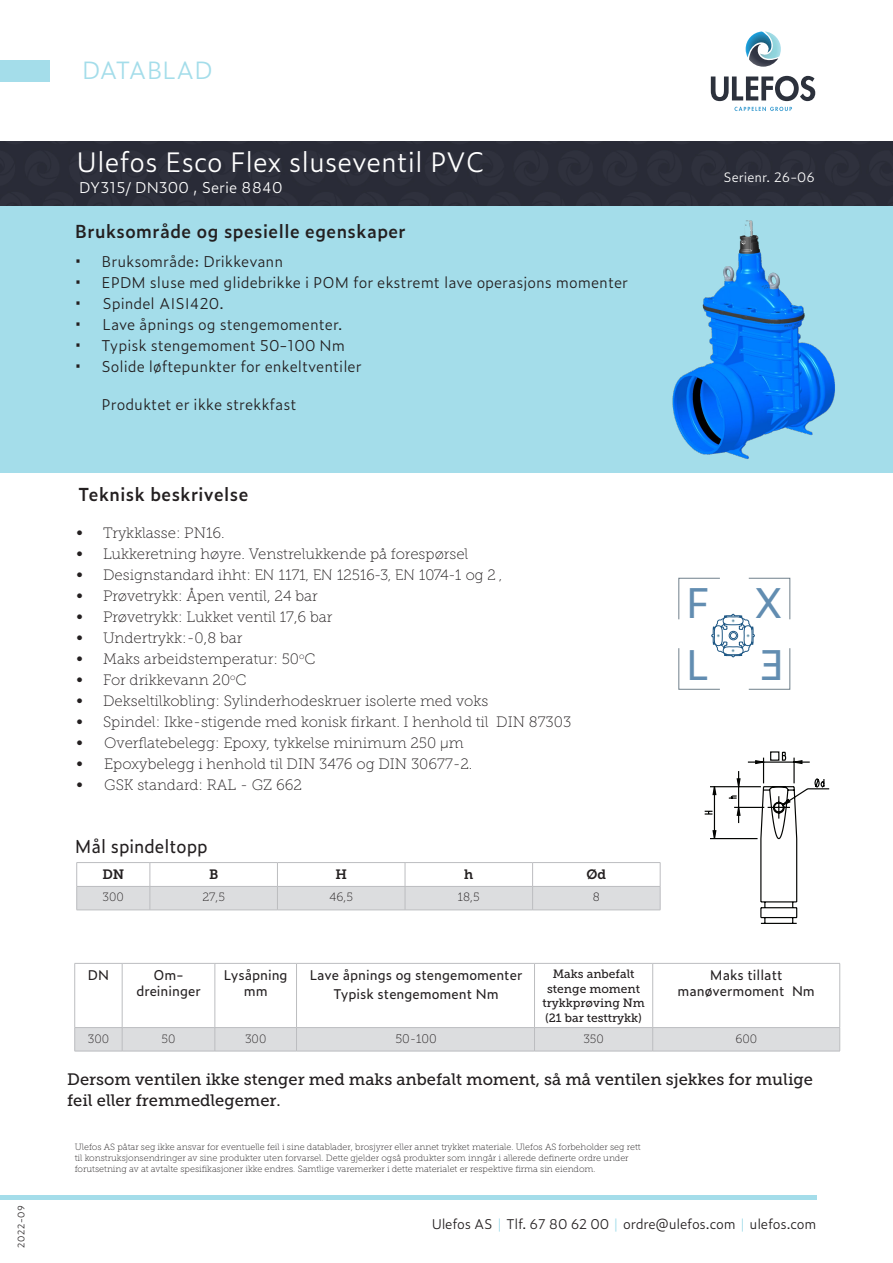
<style>
.page{position:relative;width:893px;height:1263px;background:#fff}
.page>*{position:absolute;margin:0;border:0;box-sizing:border-box;transform-origin:0 0}
.t1{font:41.25px/61.8px "Zeitung Pro";color:#628db1;text-align:right}
.t2{font:300 27px "Zeitung Pro";color:#fff}
.t3{font:300 24px "Zeitung Pro";color:#a4ddea}
.t4{font:600 18px "Zeitung Pro";letter-spacing:.03em;color:#231f20}
.t5{font:18px "Zeitung Pro";color:#231f20}
.t6{font:16.5px/21px "Museo Slab 500";color:#231f20}
.t7{font:15px "Museo Slab 100";color:#231f20}
.t8{font:300 15px "Zeitung Pro";color:#231f20}
.t9{font:15px "Museo 100";color:#231f20}
.t10{font:300 15px "Zeitung Pro";color:#fff}
.t11{font:13.5px/16.2px "Zeitung Pro";color:#231f20;text-align:center}
.t12{font:300 13.5px "Zeitung Pro";letter-spacing:-.02em;color:#231f20}
.t13{font:13.5px "Museo Slab 700";color:#231f20}
.t14{font:300 13.05px "Zeitung Pro";color:#fff}
.t15{font:12.45px "Museo Slab 100";color:#231f20}
.t16{font:12px/14.4px "Museo Slab 500";color:#231f20;text-align:center}
.t17{font:12px "Museo Slab 100";color:#231f20}
.t18{font:9px/10.8px "Museo Slab 100";color:#231f20}
.t19{font:300 9px "Zeitung Pro";letter-spacing:.06em;color:#231f20}
.s1{font-size:18px}
.s2{font-family:"Museo Slab 100";font-size:18px}
.s3{font-family:"Museo Slab 100"}
.s4{color:#70808b}
.s5{color:#a4ddea}
</style>
<div class="page">
<div style="left:0;top:205px;width:893px;height:268px;background:#a4ddea"></div>
<div style="left:0;top:141px;width:893px;height:64px;background:#292b37"></div>
<svg style="left:705px;top:751px;width:124px;height:173px"></svg>
<hr style="left:75px;top:963px;width:47px;height:1px;background:#bcbdc0">
<hr style="left:74px;top:963px;width:1px;height:64px;background:#bcbdc0">
<hr style="left:122px;top:963px;width:93px;height:1px;background:#bcbdc0">
<hr style="left:122px;top:963px;width:1px;height:64px;background:#bcbdc0">
<hr style="left:215px;top:963px;width:81px;height:1px;background:#bcbdc0">
<hr style="left:215px;top:963px;width:1px;height:64px;background:#bcbdc0">
<hr style="left:296px;top:963px;width:238px;height:1px;background:#bcbdc0">
<hr style="left:296px;top:963px;width:1px;height:64px;background:#bcbdc0">
<hr style="left:534px;top:963px;width:119px;height:1px;background:#bcbdc0">
<hr style="left:534px;top:963px;width:1px;height:64px;background:#bcbdc0">
<hr style="left:653px;top:963px;width:187px;height:1px;background:#bcbdc0">
<hr style="left:652px;top:963px;width:1px;height:64px;background:#bcbdc0">
<hr style="left:839px;top:963px;width:1px;height:64px;background:#bcbdc0">
<svg style="left:74px;top:1027px;width:766px;height:24px;background:#d9dadc"></svg>
<hr style="left:75px;top:1051px;width:47px;height:1px;background:#bcbdc0">
<hr style="left:122px;top:1051px;width:93px;height:1px;background:#bcbdc0">
<hr style="left:215px;top:1051px;width:81px;height:1px;background:#bcbdc0">
<hr style="left:296px;top:1051px;width:238px;height:1px;background:#bcbdc0">
<hr style="left:534px;top:1051px;width:119px;height:1px;background:#bcbdc0">
<hr style="left:653px;top:1051px;width:187px;height:1px;background:#bcbdc0">
<hr style="left:0;top:1195px;width:816px;height:4px;background:#a4ddea">
<div style="left:0;top:61px;width:50px;height:21px;background:#a4ddea"></div>
<svg style="left:734px;top:107px;width:58px;height:4px"></svg>
<svg style="left:746px;top:31px;width:35px;height:36px"></svg>
<svg style="left:711px;top:76px;width:104px;height:25px"></svg>
<img style="left:672px;top:220px;width:163px;height:239px">
<hr style="left:77px;top:862px;width:73px;height:1px;background:#bcbdc0">
<hr style="left:150px;top:862px;width:127px;height:1px;background:#bcbdc0">
<hr style="left:277px;top:862px;width:128px;height:1px;background:#bcbdc0">
<hr style="left:405px;top:862px;width:128px;height:1px;background:#bcbdc0">
<hr style="left:533px;top:862px;width:127px;height:1px;background:#bcbdc0">
<svg style="left:76px;top:863px;width:585px;height:47px"></svg>
<hr style="left:77px;top:910px;width:73px;height:1px;background:#bcbdc0">
<hr style="left:150px;top:910px;width:127px;height:1px;background:#bcbdc0">
<hr style="left:277px;top:910px;width:128px;height:1px;background:#bcbdc0">
<hr style="left:405px;top:910px;width:128px;height:1px;background:#bcbdc0">
<hr style="left:533px;top:910px;width:127px;height:1px;background:#bcbdc0">
<svg style="left:678px;top:578px;width:112px;height:112px"></svg>
<p class="t19" style="left:15px;top:1248px;width:44px;rotate:-90deg">2022-09</p>
<h3 class="t3" style="left:82px;top:52px;width:132px">DATABLAD</h3>
<p class="t2" style="left:77px;top:142px;width:409px">Ulefos Esco Flex sluseventil PVC</p>
<p class="t10" style="left:79px;top:176px;width:205px">DY315/ DN300 , Serie 8840</p>
<p class="t4" style="left:75px;top:217px;width:332px">Bruksområde og spesielle egenskaper</p>
<p class="t8" style="left:75px;top:250px;width:210px"><span class="s1">•</span> Bruksområde: Drikkevann</p>
<p class="t8" style="left:75px;top:271px;width:555px"><span class="s1">•</span> EPDM sluse med glidebrikke i POM for ekstremt lave operasjons momenter</p>
<p class="t8" style="left:75px;top:292px;width:151px"><span class="s1">•</span> Spindel AISI420.</p>
<p class="t8" style="left:75px;top:313px;width:270px"><span class="s1">•</span> Lave åpnings og stengemomenter.</p>
<p class="t8" style="left:75px;top:334px;width:272px"><span class="s1">•</span> Typisk stengemoment 50-100 Nm</p>
<p class="t8" style="left:75px;top:355px;width:289px"><span class="s1">•</span> Solide løftepunkter for enkeltventiler</p>
<p class="t8" style="left:102px;top:393px;width:197px">Produktet er ikke strekkfast</p>
<p class="t4" style="left:78px;top:481px;width:172px">Teknisk beskrivelse</p>
<p class="t14" style="left:724px;top:167px;width:93px">Serienr. 26-06</p>
<p class="t7" style="left:76px;top:525px;width:150px"><span class="s1">•</span> Trykklasse: PN16.</p>
<p class="t7" style="left:76px;top:546px;width:394px"><span class="s1">•</span> Lukkeretning høyre. Venstrelukkende på forespørsel</p>
<p class="t9" style="left:76px;top:567px;width:427px"><span class="s2">•</span> <span class="s3">Designstandard ihht:</span> EN 1171, EN 12516-3, EN 1074-1 og 2 ,</p>
<p class="t7" style="left:76px;top:588px;width:243px"><span class="s1">•</span> Prøvetrykk: Åpen ventil, 24 bar</p>
<p class="t7" style="left:76px;top:609px;width:258px"><span class="s1">•</span> Prøvetrykk: Lukket ventil 17,6 bar</p>
<p class="t7" style="left:76px;top:630px;width:168px"><span class="s1">•</span> Undertrykk:-0,8 bar</p>
<p class="t7" style="left:76px;top:651px;width:241px"><span class="s1">•</span> Maks arbeidstemperatur: 50<sup>o</sup>C</p>
<p class="t7" style="left:76px;top:672px;width:172px"><span class="s1">•</span> For drikkevann 20<sup>o</sup>C</p>
<p class="t7" style="left:76px;top:693px;width:414px"><span class="s1">•</span> Dekseltilkobling: Sylinderhodeskruer isolerte med voks</p>
<p class="t7" style="left:76px;top:714px;width:497px"><span class="s1">•</span> Spindel: Ikke-stigende med konisk firkant. I henhold til DIN 87303</p>
<p class="t7" style="left:76px;top:735px;width:389px"><span class="s1">•</span> Overflatebelegg: Epoxy, tykkelse minimum 250 µm</p>
<p class="t7" style="left:76px;top:756px;width:398px"><span class="s1">•</span> Epoxybelegg i henhold til DIN 3476 og DIN 30677-2.</p>
<p class="t7" style="left:76px;top:777px;width:228px"><span class="s1">•</span> GSK standard: RAL - GZ 662</p>
<p class="t5" style="left:75px;top:832px;width:134px">Mål spindeltopp</p>
<p class="t1" style="left:610px;top:570px;width:101px"><span class="s4">X</span> F<br>L</p>
<p class="t1" style="left:754px;top:570px;width:30px">X</p>
<p class="t13" style="left:102px;top:866px;width:23px">DN</p>
<p class="t13" style="left:209px;top:866px;width:11px">B</p>
<p class="t13" style="left:335px;top:866px;width:13px">H</p>
<p class="t13" style="left:464px;top:866px;width:11px">h</p>
<p class="t13" style="left:586px;top:866px;width:21px">Ød</p>
<p class="t17" style="left:103px;top:891px;width:23px">300</p>
<p class="t17" style="left:202px;top:891px;width:24px">27,5</p>
<p class="t17" style="left:330px;top:891px;width:25px">46,5</p>
<p class="t17" style="left:458px;top:891px;width:23px">18,5</p>
<p class="t17" style="left:593px;top:891px;width:9px">8</p>
<p class="t11" style="left:88px;top:966px;width:23px">DN</p>
<p class="t11" style="left:136px;top:966px;width:66px">Om&shy;dreininger</p>
<p class="t11" style="left:224px;top:966px;width:65px">Lysåpning mm</p>
<p class="t11" style="left:310px;top:966px;width:214px">Lave åpnings og stengemomenter</p>
<p class="t11" style="left:333px;top:985px;width:167px">Typisk stengemoment Nm</p>
<p class="t16" style="left:542px;top:967px;width:104px">Maks anbefalt stenge moment trykkprøving Nm (21 bar testtrykk)</p>
<p class="t11" style="left:710px;top:966px;width:74px">Maks tillatt</p>
<p class="t11" style="left:678px;top:982px;width:139px">manøvermoment Nm</p>
<p class="t17" style="left:88px;top:1032px;width:23px">300</p>
<p class="t17" style="left:162px;top:1032px;width:15px">50</p>
<p class="t17" style="left:245px;top:1032px;width:23px">300</p>
<p class="t15" style="left:395px;top:1032px;width:43px">50-100</p>
<p class="t17" style="left:583px;top:1032px;width:22px">350</p>
<p class="t17" style="left:735px;top:1032px;width:23px">600</p>
<p class="t6" style="left:67px;top:1069px;width:747px">Dersom ventilen ikke stenger med maks anbefalt moment, så må ventilen sjekkes for mulige feil eller fremmedlegemer.</p>
<p class="t18" style="left:75px;top:1141px;width:567px">Ulefos AS påtar seg ikke ansvar for eventuelle feil i sine datablader, brosjyrer eller annet trykket materiale. Ulefos AS forbeholder seg rett til konstruksjonsendringer av sine produkter uten forvarsel. Dette gjelder også produkter som inngår i allerede definerte ordre under forutsetning av at avtalte spesifikasjoner ikke endres. Samtlige varemerker i dette materialet er respektive firma sin eiendom.</p>
<p class="t12" style="left:432px;top:1214px;width:386px">Ulefos AS <span class="s5">|</span> Tlf. 67 80 62 00 <span class="s5">|</span> ordre@ulefos.com <span class="s5">|</span> ulefos.com</p>
</div>
